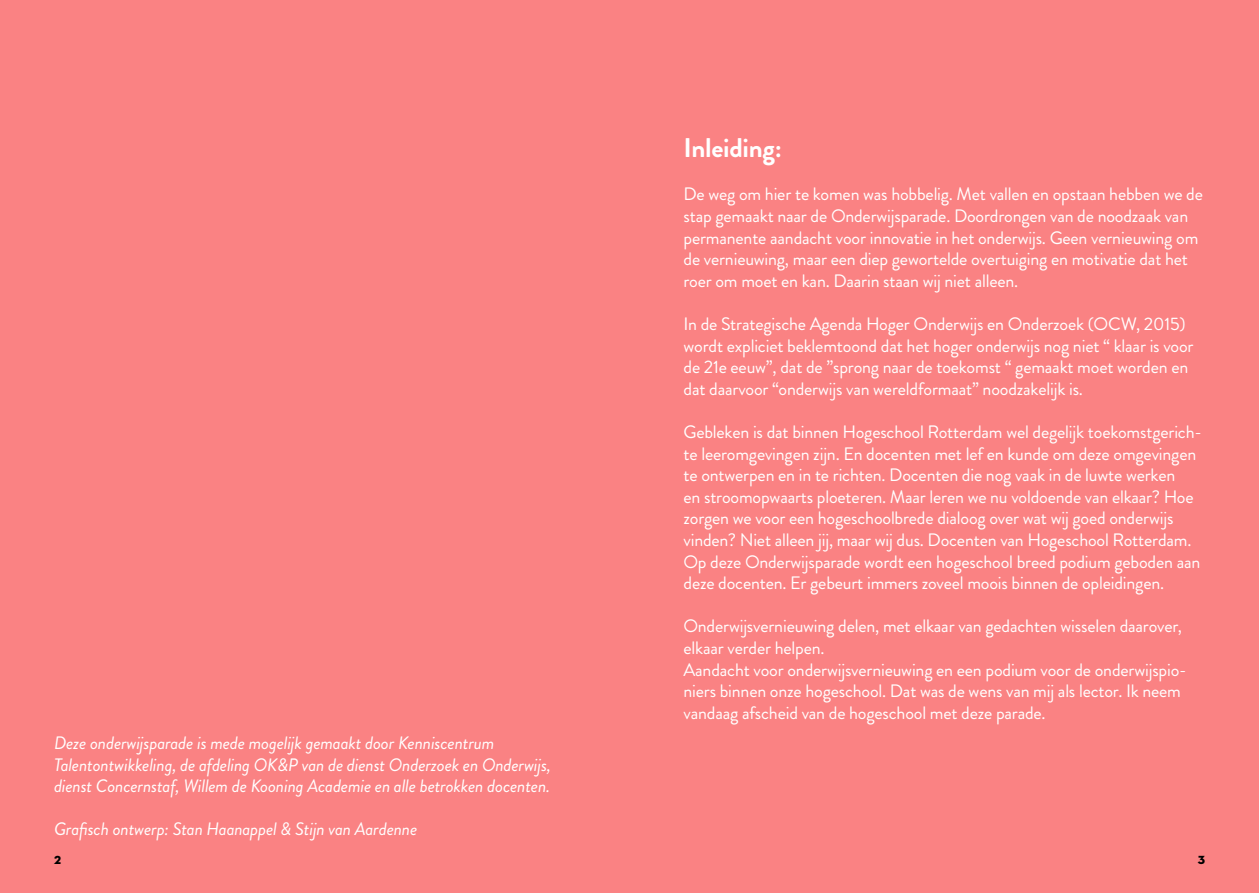
<style>
.page{position:relative;width:1259px;height:893px;background:#fa8283}
.page>*{position:absolute;margin:0;border:0;box-sizing:border-box;transform-origin:0 0}
.t1{font:700 27px "Brandon Grotesque";letter-spacing:-.01em;color:#fff}
.t2{font:18px/21.6px "Brandon Grotesque";letter-spacing:-.01em;color:#fff}
.t3{font:italic 18px/21.6px "Brandon Grotesque";letter-spacing:-.01em;color:#fff}
.t4{font:12px "Neutra Disp Titling";color:#000}
</style>
<div class="page">
<h1 class="t1" style="left:683px;top:129px;width:100px">Inleiding:</h1>
<p class="t2" style="left:683px;top:184px;width:521px">De weg om hier te komen was hobbelig. Met vallen en opstaan hebben we de stap gemaakt naar de Onderwijsparade. Doordrongen van de noodzaak van permanente aandacht voor innovatie in het onderwijs. Geen vernieuwing om de vernieuwing, maar een diep gewortelde overtuiging en motivatie dat het roer om moet en kan. Daarin staan wij niet alleen.</p>
<p class="t2" style="left:683px;top:313px;width:511px">In de Strategische Agenda Hoger Onderwijs en Onderzoek (OCW, 2015) wordt expliciet beklemtoond dat het hoger onderwijs nog niet “ klaar is voor de 21e eeuw”, dat de ”sprong naar de toekomst “ gemaakt moet worden en dat daarvoor “onderwijs van wereldformaat” noodzakelijk is.</p>
<p class="t2" style="left:683px;top:421px;width:520px">Gebleken is dat binnen Hogeschool Rotterdam wel degelijk toekomstgerich&shy;te leeromgevingen zijn. En docenten met lef en kunde om deze omgevingen te ontwerpen en in te richten. Docenten die nog vaak in de luwte werken<br>en stroomopwaarts ploeteren. Maar leren we nu voldoende van elkaar? Hoe zorgen we voor een hogeschoolbrede dialoog over wat wij goed onderwijs vinden? Niet alleen jij, maar wij dus. Docenten van Hogeschool Rotterdam.<br>Op deze Onderwijsparade wordt een hogeschool breed podium geboden aan deze docenten. Er gebeurt immers zoveel moois binnen de opleidingen.</p>
<p class="t2" style="left:683px;top:616px;width:504px">Onderwijsvernieuwing delen, met elkaar van gedachten wisselen daarover, elkaar verder helpen.<br>Aandacht voor onderwijsvernieuwing en een podium voor de onderwijspio&shy;niers binnen onze hogeschool. Dat was de wens van mij als lector. Ik neem vandaag afscheid van de hogeschool met deze parade.</p>
<p class="t3" style="left:54px;top:732px;width:498px">Deze onderwijsparade is mede mogelijk gemaakt door Kenniscentrum<br>Talentontwikkeling, de afdeling OK&amp;P van de dienst Onderzoek en Onderwijs, dienst Concernstaf, Willem de Kooning Academie en alle betrokken docenten.</p>
<p class="t3" style="left:54px;top:819px;width:365px">Grafisch ontwerp: Stan Haanappel &amp; Stijn van Aardenne</p>
<p class="t4" style="left:54px;top:852px;width:8px">2</p>
<p class="t4" style="left:1197px;top:852px;width:9px">3</p>
</div>
